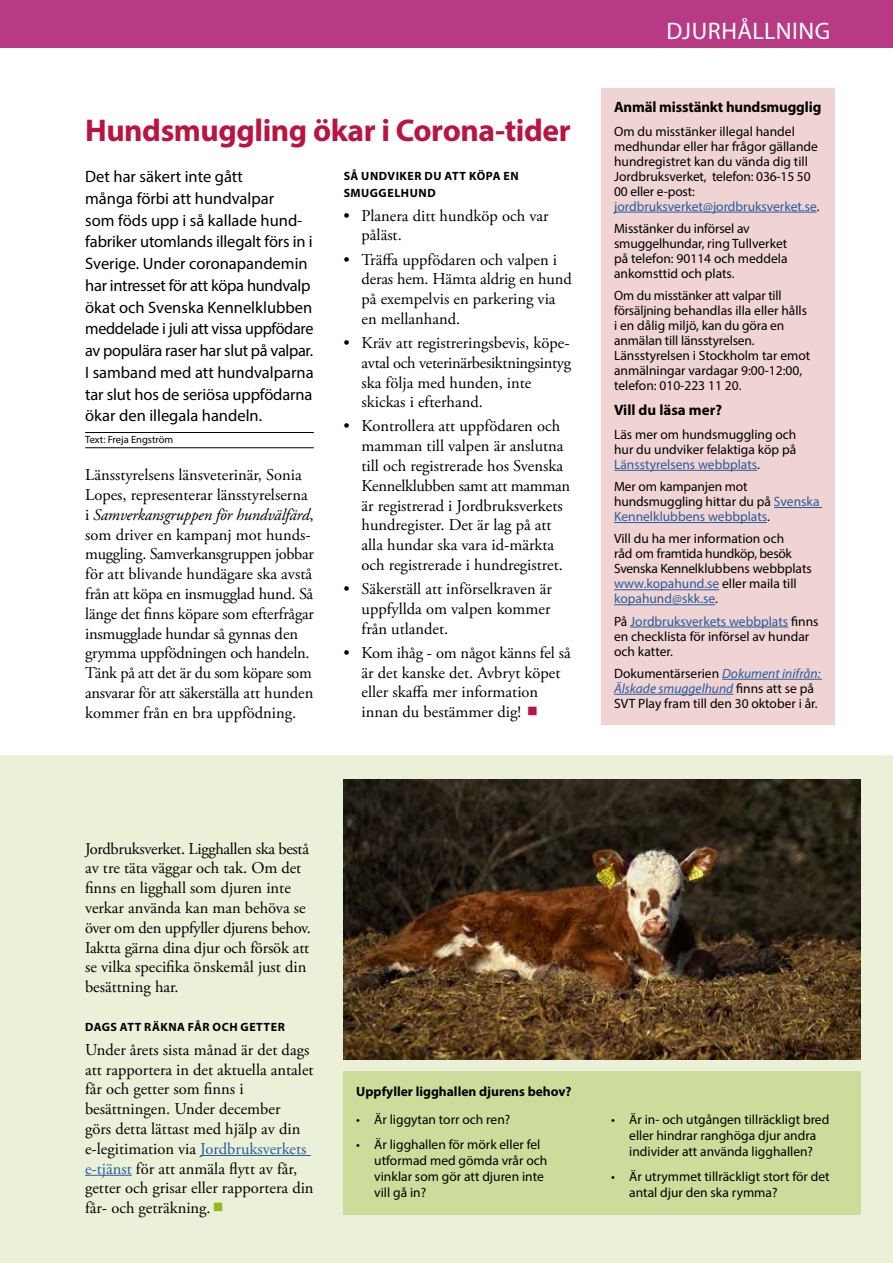
<style>
.page{position:relative;width:893px;height:1263px;background:#fff}
.page>*{position:absolute;margin:0;border:0;box-sizing:border-box;transform-origin:0 0}
.t1{font:700 31.5px "Myriad Pro";letter-spacing:-.015em;color:#b91442}
.t2{font:24px "Myriad Pro";letter-spacing:.02em;color:#fff}
.t3{font:16.5px/19.8px "Adobe Garamond Pro";color:#000}
.t4{font:16.5px/21.8px "Myriad Pro";letter-spacing:-.005em;color:#000}
.t5{font:700 15px "Myriad Pro";letter-spacing:-.01em;color:#000}
.t6{font:13.5px/15px "Myriad Pro";color:#000}
.t7{font:700 13.5px "Myriad Pro";color:#000}
.t8{font:700 12px/16.5px "Myriad Pro";letter-spacing:.045em;color:#000}
.t9{font:10.5px "Myriad Pro";color:#000}
.s1{font-style:italic}
.s2{color:#275b9b}
.s3{font-style:italic;color:#275b9b}
</style>
<div class="page">
<div style="left:0;top:0;width:893px;height:48px;background:#b83a84"></div>
<div style="left:0;top:755px;width:893px;height:508px;background:#ebf1d9"></div>
<div style="left:601px;top:88px;width:234px;height:637px;background:#f0d4d4"></div>
<hr style="left:614px;top:212px;width:203px;height:1px;background:#275b9b">
<hr style="left:614px;top:470px;width:143px;height:1px;background:#275b9b">
<hr style="left:774px;top:507px;width:48px;height:1px;background:#275b9b">
<hr style="left:614px;top:522px;width:153px;height:1px;background:#275b9b">
<hr style="left:614px;top:589px;width:105px;height:1px;background:#275b9b">
<hr style="left:614px;top:604px;width:101px;height:1px;background:#275b9b">
<hr style="left:630px;top:627px;width:158px;height:1px;background:#275b9b">
<hr style="left:722px;top:679px;width:100px;height:1px;background:#275b9b">
<hr style="left:614px;top:694px;width:119px;height:1px;background:#275b9b">
<hr style="left:200px;top:1155px;width:111px;height:1px;background:#275b9b">
<hr style="left:85px;top:1175px;width:47px;height:1px;background:#275b9b">
<img style="left:344px;top:779px;width:516px;height:281px">
<div style="left:344px;top:1071px;width:517px;height:144px;background:#cddc9a"></div>
<hr style="left:85px;top:432px;width:229px;height:1px;background:#000">
<hr style="left:85px;top:447px;width:229px;height:1px;background:#000">
<h1 class="t1" style="left:85px;top:109px;width:487px">Hundsmuggling ökar i Corona-tider</h1>
<p class="t4" style="left:85px;top:165px;width:230px">Det har säkert inte gått<br>många förbi att hundvalpar<br>som föds upp i så kallade hund&shy;fabriker utomlands illegalt förs in i<br>Sverige. Under coronapandemin har intresset för att köpa hundvalp ökat och Svenska Kennelklubben meddelade i juli att vissa uppfödare av populära raser har slut på valpar.<br>I samband med att hundvalparna tar slut hos de seriösa uppfödarna ökar den illegala handeln.</p>
<p class="t9" style="left:85px;top:433px;width:90px">Text: Freja Engström</p>
<p class="t3" style="left:85px;top:466px;width:230px">Länsstyrelsens länsveterinär, Sonia Lopes, representerar länsstyrelserna i <span class="s1">Samverkansgruppen för hundvälfärd</span>, som driver en kampanj mot hunds&shy;muggling. Samverkansgruppen jobbar för att blivande hundägare ska avstå från att köpa en insmugglad hund. Så länge det finns köpare som efterfrågar insmugglade hundar så gynnas den grymma uppfödningen och handeln.<br>Tänk på att det är du som köpare som ansvarar för att säkerställa att hunden kommer från en bra uppfödning.</p>
<p class="t8" style="left:344px;top:167px;width:177px">SÅ UNDVIKER DU ATT KÖPA EN<br>SMUGGELHUND</p>
<p class="t3" style="left:362px;top:206px;width:188px;text-indent:-18px">• Planera ditt hundköp och var påläst.</p>
<p class="t3" style="left:362px;top:250px;width:212px;text-indent:-18px">• Träffa uppfödaren och valpen i deras hem. Hämta aldrig en hund på exempelvis en parkering via en mellanhand.</p>
<p class="t3" style="left:362px;top:333px;width:211px;text-indent:-18px">• Kräv att registreringsbevis, köpe&shy;avtal och veterinärbesiktningsintyg ska följa med hunden, inte skickas i efterhand.</p>
<p class="t3" style="left:362px;top:417px;width:210px;text-indent:-18px">• Kontrollera att uppfödaren och mamman till valpen är anslutna till och registrerade hos Svenska<br>Kennelklubben samt att mamman är registrerad i Jordbruksverkets hundregister. Det är lag på att alla hundar ska vara id-märkta och registrerade i hundregistret.</p>
<p class="t3" style="left:362px;top:580px;width:192px;text-align:justify;text-indent:-18px">• Säkerställ att införselkraven är uppfyllda om valpen kommer från utlandet.</p>
<p class="t3" style="left:362px;top:643px;width:211px;text-indent:-18px">• Kom ihåg - om något känns fel så är det kanske det. Avbryt köpet eller skaffa mer information innan du bestämmer dig!</p>
<h2 class="t2" style="left:667px;top:16px;width:165px">DJURHÅLLNING</h2>
<p class="t5" style="left:614px;top:97px;width:209px">Anmäl misstänkt hundsmugglig</p>
<p class="t6" style="left:614px;top:123px;width:207px">Om du misstänker illegal handel medhundar eller har frågor gällande hundregistret kan du vända dig till Jordbruksverket, telefon: 036-15 50<br>00 eller e-post: <span class="s2">jordbruksverket@jordbruksverket.se</span>.</p>
<p class="t6" style="left:614px;top:221px;width:175px">Misstänker du införsel av smuggelhundar, ring Tullverket på telefon: 90114 och meddela ankomsttid och plats.</p>
<p class="t6" style="left:614px;top:288px;width:198px">Om du misstänker att valpar till försäljning behandlas illa eller hålls i en dålig miljö, kan du göra en anmälan till länsstyrelsen.<br>Länsstyrelsen i Stockholm tar emot anmälningar vardagar 9:00-12:00, telefon: 010-223 11 20.</p>
<p class="t5" style="left:614px;top:401px;width:109px">Vill du läsa mer?</p>
<p class="t6" style="left:614px;top:427px;width:184px;text-align:justify">Läs mer om hundsmuggling och hur du undviker felaktiga köp på <span class="s2">Länsstyrelsens webbplats</span>.</p>
<p class="t6" style="left:614px;top:479px;width:207px">Mer om kampanjen mot hundsmuggling hittar du på <span class="s2">Svenska<br>Kennelklubbens webbplats</span>.</p>
<p class="t6" style="left:614px;top:531px;width:199px">Vill du ha mer information och<br>råd om framtida hundköp, besök<br>Svenska Kennelklubbens webbplats <span class="s2">www.kopahund.se</span> eller maila till <span class="s2">kopahund@skk.se</span>.</p>
<p class="t6" style="left:614px;top:613px;width:206px">På <span class="s2">Jordbruksverkets webbplats</span> finns en checklista för införsel av hundar och katter.</p>
<p class="t6" style="left:614px;top:666px;width:208px">Dokumentärserien <span class="s3">Dokument inifrån:<br>Älskade smuggelhund</span> finns att se på<br>SVT Play fram till den 30 oktober i år.</p>
<p class="t3" style="left:85px;top:839px;width:227px">Jordbruksverket. Ligghallen ska bestå av tre täta väggar och tak. Om det finns en ligghall som djuren inte verkar använda kan man behöva se över om den uppfyller djurens behov.<br>Iaktta gärna dina djur och försök att se vilka specifika önskemål just din besättning har.</p>
<p class="t8" style="left:85px;top:1018px;width:201px">DAGS ATT RÄKNA FÅR OCH GETTER</p>
<p class="t3" style="left:85px;top:1040px;width:230px">Under årets sista månad är det dags att rapportera in det aktuella antalet får och getter som finns i besättningen. Under december<br>görs detta lättast med hjälp av din e-legitimation via <span class="s2">Jordbruksverkets e-tjänst</span> för att anmäla flytt av får, getter och grisar eller rapportera din får- och geträkning.</p>
<p class="t7" style="left:356px;top:1083px;width:217px">Uppfyller ligghallen djurens behov?</p>
<p class="t6" style="left:356px;top:1112px;width:155px">• Är liggytan torr och ren?</p>
<p class="t6" style="left:374px;top:1136px;width:175px;line-height:16.2px;text-indent:-18px">• Är ligghallen för mörk eller fel utformad med gömda vrår och vinklar som gör att djuren inte vill gå in?</p>
<p class="t6" style="left:611px;top:1111px;width:220px;line-height:16.2px;text-align:center">• Är in- och utgången tillräckligt bred eller hindrar ranghöga djur andra individer att använda ligghallen?</p>
<p class="t6" style="left:629px;top:1168px;width:202px;line-height:16.2px;text-indent:-18px">• Är utrymmet tillräckligt stort för det antal djur den ska rymma?</p>
</div>
